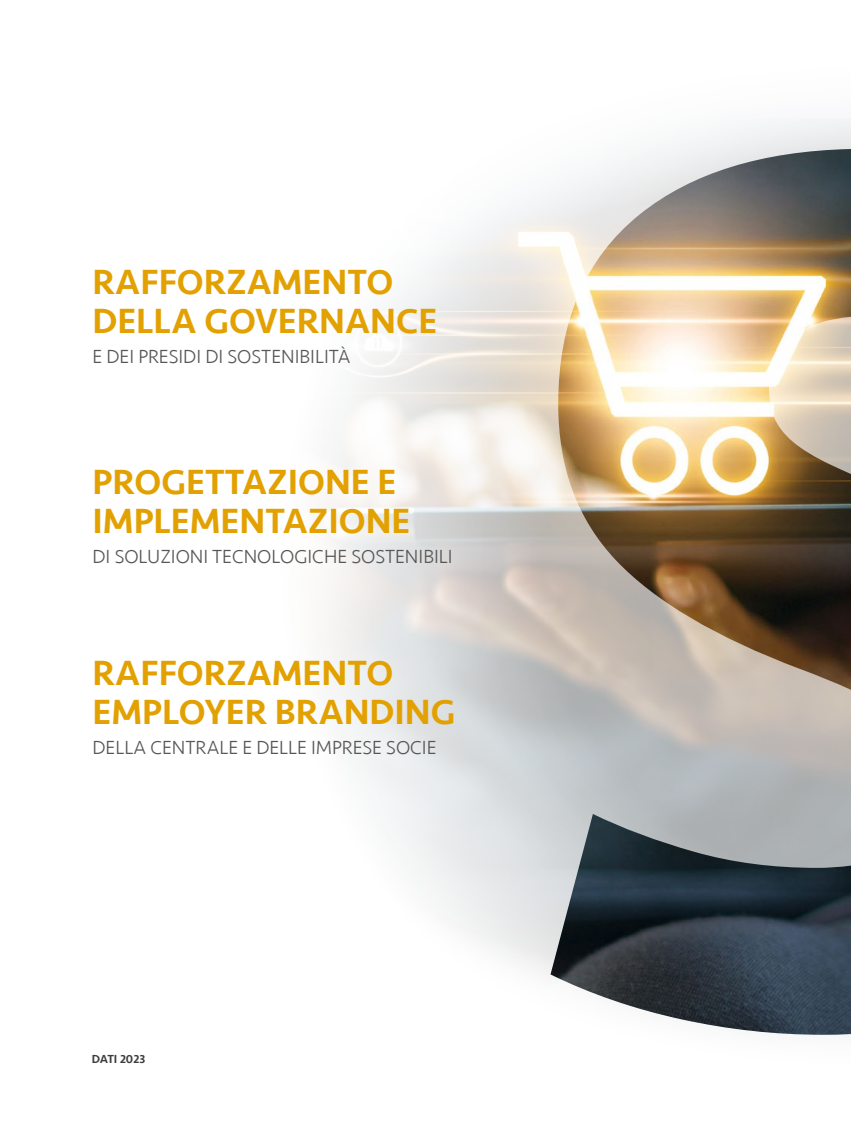
<style>
.page{position:relative;width:851px;height:1127px;background:#fff}
.page>*{position:absolute;margin:0;border:0;box-sizing:border-box;transform-origin:0 0}
.t1{font:500 36px/39px "Seravek";color:#e2a100}
.t2{font:300 19.5px "Seravek";color:#575756}
.t3{font:500 12px "Seravek";color:#3c3c3b}
</style>
<div class="page">
<img style="left:550px;top:149px;width:300px;height:886px">
<h1 class="t1" style="left:92px;top:263px;width:346px">RAFFORZAMENTO<br>DELLA GOVERNANCE</h1>
<p class="t2" style="left:92px;top:345px;width:259px">E DEI PRESIDI DI SOSTENIBILITÀ</p>
<h1 class="t1" style="left:92px;top:463px;width:319px">PROGETTAZIONE E<br>IMPLEMENTAZIONE</h1>
<p class="t2" style="left:92px;top:545px;width:361px">DI SOLUZIONI TECNOLOGICHE SOSTENIBILI</p>
<h1 class="t1" style="left:92px;top:654px;width:364px">RAFFORZAMENTO<br>EMPLOYER BRANDING</h1>
<p class="t2" style="left:92px;top:736px;width:345px">DELLA CENTRALE E DELLE IMPRESE SOCIE</p>
<p class="t3" style="left:92px;top:1052px;width:55px">DATI 2023</p>
</div>
